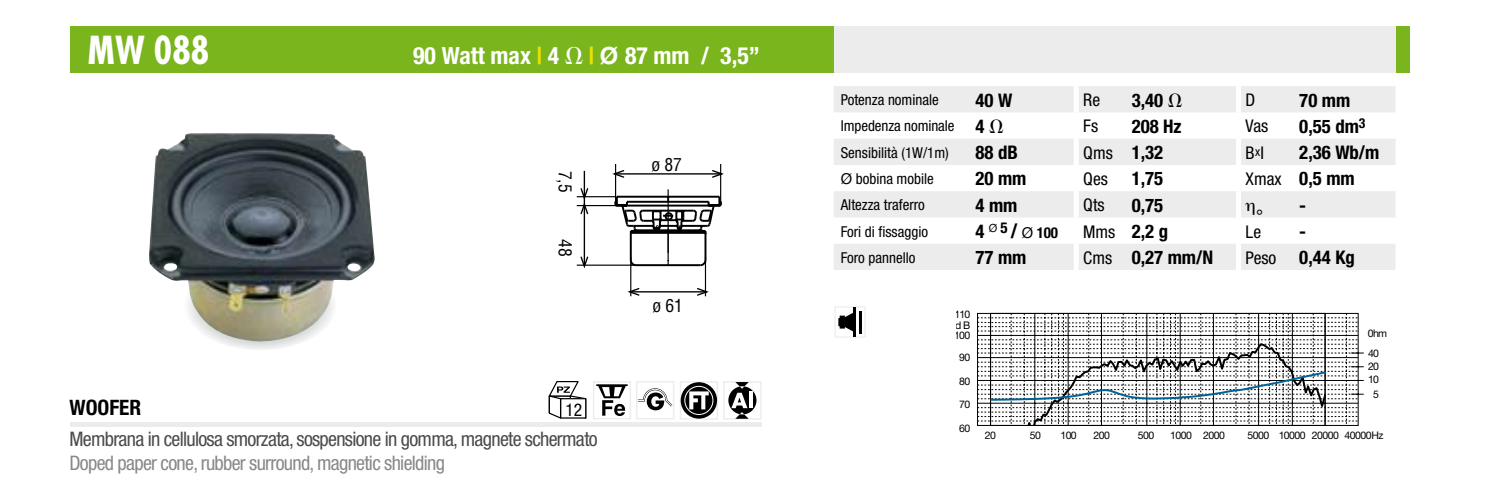
<style>
.page{position:relative;width:1489px;height:497px;background:#fff}
.page>*{position:absolute;margin:0;border:0;box-sizing:border-box;transform-origin:0 0}
.t1{font:700 condensed 37.5px "Futura";color:#fff}
.t2{font:700 condensed 23.75px "Helvetica Neue";color:#fff}
.t3{font:700 condensed 21.25px "Helvetica Neue";color:#000}
.t4{font:condensed 20px "Helvetica Neue";letter-spacing:-.035em;color:#4b4b4d}
.t5{font:condensed 20px "Helvetica Neue";letter-spacing:-.035em;color:#878889}
.t6{font:700 condensed 18.75px "Helvetica Neue";color:#000}
.t7{font:condensed 17.5px "Helvetica Neue";color:#000}
.t8{font:condensed 17.5px "Helvetica";color:#000}
.t9{font:condensed 15px "Helvetica Neue";color:#000}
.t10{font:700 condensed 15px "Helvetica Neue";color:#000}
.t11{font:10.5px/10.2px "Helvetica Neue";letter-spacing:-.05em;color:#000;text-align:justify}
.s1{color:#ebe100}
.s2{font-family:"Universal Greekwith Math Pi";font-weight:400;font-stretch:normal}
.s3{font-stretch:normal}
.s4{font-weight:700;font-size:18.75px}
.s5{font-family:"Universal Greekwith Math Pi";font-stretch:normal;font-size:18.75px}
.s6{font-weight:400;font-size:17.5px}
.s7{font-size:18.75px}
.s8{font-size:20px}
.s9{font-weight:400;font-stretch:normal}
</style>
<div class="page">
<div style="left:70px;top:421px;width:691px;height:5px;background:#ececed"></div>
<svg style="left:184px;top:260px;width:152px;height:90px"></svg>
<div style="left:833px;top:26px;width:563px;height:46px;background:#ececed"></div>
<div style="left:70px;top:26px;width:763px;height:46px;background:#7ab51d"></div>
<svg style="left:834px;top:86px;width:561px;height:184px;fill:#ececed"></svg>
<div style="left:1073px;top:86px;width:5px;height:26px;background:#fff"></div>
<div style="left:1235px;top:86px;width:5px;height:26px;background:#fff"></div>
<div style="left:1073px;top:112px;width:5px;height:26px;background:#fff"></div>
<div style="left:1235px;top:112px;width:5px;height:26px;background:#fff"></div>
<div style="left:1073px;top:138px;width:5px;height:27px;background:#fff"></div>
<div style="left:1235px;top:138px;width:5px;height:27px;background:#fff"></div>
<div style="left:1073px;top:165px;width:5px;height:26px;background:#fff"></div>
<div style="left:1235px;top:165px;width:5px;height:26px;background:#fff"></div>
<div style="left:1073px;top:191px;width:5px;height:26px;background:#fff"></div>
<div style="left:1235px;top:191px;width:5px;height:26px;background:#fff"></div>
<div style="left:1073px;top:217px;width:5px;height:26px;background:#fff"></div>
<div style="left:1235px;top:217px;width:5px;height:26px;background:#fff"></div>
<div style="left:1073px;top:243px;width:5px;height:27px;background:#fff"></div>
<div style="left:1235px;top:243px;width:5px;height:27px;background:#fff"></div>
<div style="left:1396px;top:26px;width:13px;height:46px;background:#7ab51d"></div>
<img style="left:149px;top:133px;width:226px;height:210px">
<svg style="left:977px;top:312px;width:387px;height:114px"></svg>
<div style="left:723px;top:381px;width:38px;height:38px;border:1px solid #ececed"></div>
<svg style="left:728px;top:386px;width:28px;height:28px"></svg>
<svg style="left:731px;top:381px;width:17px;height:37px"></svg>
<svg style="left:748px;top:390px;width:4px;height:17px"></svg>
<div style="left:679px;top:381px;width:39px;height:38px;border:1px solid #ececed"></div>
<svg style="left:680px;top:381px;width:37px;height:37px"></svg>
<div style="left:684px;top:385px;width:29px;height:29px;border:1px solid #fff;border-radius:50%"></div>
<svg style="left:689px;top:391px;width:19px;height:18px"></svg>
<div style="left:636px;top:380px;width:38px;height:39px;border:1px solid #ececed"></div>
<svg style="left:636px;top:387px;width:38px;height:23px"></svg>
<svg style="left:596px;top:384px;width:31px;height:31px"></svg>
<div style="left:593px;top:380px;width:38px;height:39px;border:1px solid #ececed"></div>
<svg style="left:559px;top:398px;width:28px;height:21px"></svg>
<svg style="left:548px;top:381px;width:38px;height:37px"></svg>
<div style="left:834px;top:306px;width:31px;height:31px;border:1px solid #ececed"></div>
<svg style="left:838px;top:313px;width:15px;height:19px"></svg>
<div style="left:839px;top:315px;width:5px;height:13px;background:#000"></div>
<hr style="left:859px;top:310px;width:2px;height:23px;background:#000">
<hr style="left:853px;top:307px;width:3px;height:29px;background:#000">
<svg style="left:627px;top:286px;width:82px;height:10px"></svg>
<hr style="left:630px;top:256px;width:1px;height:40px;background:#000">
<hr style="left:576px;top:264px;width:60px;height:1px;background:#000">
<hr style="left:583px;top:171px;width:2px;height:25px;background:#000">
<svg style="left:579px;top:187px;width:10px;height:82px"></svg>
<hr style="left:576px;top:196px;width:40px;height:1px;background:#000">
<hr style="left:576px;top:205px;width:40px;height:1px;background:#000">
<hr style="left:615px;top:164px;width:1px;height:37px;background:#000">
<hr style="left:720px;top:164px;width:1px;height:37px;background:#000">
<svg style="left:612px;top:169px;width:112px;height:10px"></svg>
<hr style="left:705px;top:256px;width:1px;height:40px;background:#000">
<svg style="left:613px;top:189px;width:109px;height:78px"></svg>
<svg style="left:1245px;top:203px;width:9px;height:12px"></svg>
<h1 class="t1" style="left:88px;top:26px;width:123px">MW 088</h1>
<h3 class="t3" style="left:70px;top:394px;width:73px">WOOFER</h3>
<h2 class="t2" style="left:413px;top:41px;width:348px">90 Watt max <span class="s1">|</span> 4 <span class="s2">V</span> <span class="s1">|</span> <span class="s3">Ø</span> 87 mm / 3,5”</h2>
<p class="t8" style="left:576px;top:170px;width:23px;rotate:90deg">7,5</p>
<p class="t8" style="left:576px;top:238px;width:19px;rotate:90deg">48</p>
<p class="t7" style="left:565px;top:399px;width:18px">12</p>
<p class="t8" style="left:651px;top:154px;width:32px">ø 87</p>
<p class="t8" style="left:652px;top:294px;width:32px">ø 61</p>
<h3 class="t4" style="left:70px;top:426px;width:529px">Membrana in cellulosa smorzata, sospensione in gomma, magnete schermato</h3>
<h3 class="t5" style="left:70px;top:450px;width:377px">Doped paper cone, rubber surround, magnetic shielding</h3>
<p class="t9" style="left:840px;top:91px;width:100px">Potenza nominale</p>
<p class="t6" style="left:975px;top:88px;width:38px">40 W</p>
<p class="t7" style="left:1083px;top:90px;width:18px">Re</p>
<p class="t6" style="left:1131px;top:88px;width:52px">3,40 <span class="s2">V</span></p>
<p class="t7" style="left:1245px;top:90px;width:11px">D</p>
<p class="t6" style="left:1299px;top:88px;width:52px">70 mm</p>
<p class="t9" style="left:840px;top:117px;width:164px">Impedenza nominale <span class="s4">4</span> <span class="s5">V</span></p>
<p class="t7" style="left:1083px;top:116px;width:16px">Fs</p>
<p class="t6" style="left:1131px;top:115px;width:51px">208 Hz</p>
<p class="t7" style="left:1245px;top:116px;width:24px">Vas</p>
<p class="t6" style="left:1299px;top:115px;width:68px">0,55 dm<sup>3</sup></p>
<p class="t9" style="left:840px;top:143px;width:109px">Sensibilità (1W/1m)</p>
<p class="t6" style="left:975px;top:141px;width:44px">88 dB</p>
<p class="t6" style="left:1083px;top:141px;width:81px"><span class="s6">Qms</span> 1,32</p>
<p class="t7" style="left:1245px;top:142px;width:20px">B<sup>x</sup>I</p>
<p class="t6" style="left:1299px;top:141px;width:82px">2,36 Wb/m</p>
<p class="t9" style="left:840px;top:170px;width:95px"><span class="s3">Ø</span> bobina mobile</p>
<p class="t6" style="left:975px;top:167px;width:52px">20 mm</p>
<p class="t7" style="left:1083px;top:168px;width:26px">Qes</p>
<p class="t6" style="left:1131px;top:167px;width:33px">1,75</p>
<p class="t6" style="left:1245px;top:167px;width:111px"><span class="s6">Xmax</span> 0,5 mm</p>
<p class="t9" style="left:840px;top:196px;width:86px">Altezza traferro</p>
<p class="t6" style="left:975px;top:193px;width:43px">4 mm</p>
<p class="t7" style="left:1083px;top:195px;width:23px">Qts</p>
<p class="t6" style="left:1131px;top:193px;width:33px">0,75</p>
<p class="t7" style="left:1256px;top:205px;width:8px">°</p>
<p class="t6" style="left:1299px;top:193px;width:8px">-</p>
<p class="t9" style="left:840px;top:222px;width:89px">Fori di fissaggio</p>
<p class="t10" style="left:975px;top:224px;width:84px"><span class="s7">4</span> <sup>Ø</sup> 5 <span class="s8">/</span> <span class="s9">Ø</span> 100</p>
<p class="t6" style="left:1083px;top:219px;width:86px"><span class="s6">Mms</span> 2,2 g</p>
<p class="t7" style="left:1245px;top:221px;width:17px">Le</p>
<p class="t6" style="left:1299px;top:219px;width:8px">-</p>
<p class="t9" style="left:840px;top:248px;width:76px">Foro pannello</p>
<p class="t6" style="left:975px;top:246px;width:52px">77 mm</p>
<p class="t6" style="left:1083px;top:246px;width:131px"><span class="s6">Cms</span> 0,27 mm/N</p>
<p class="t6" style="left:1245px;top:246px;width:111px"><span class="s6">Peso</span> 0,44 Kg</p>
<p class="t11" style="left:954px;top:308px;width:17px">110 dB 100</p>
<p class="t11" style="left:959px;top:351px;width:13px">90</p>
<p class="t11" style="left:959px;top:375px;width:13px">80</p>
<p class="t11" style="left:959px;top:398px;width:13px">70</p>
<p class="t11" style="left:959px;top:422px;width:13px">60</p>
<p class="t11" style="left:1367px;top:327px;width:21px">0hm</p>
<p class="t11" style="left:1367px;top:346px;width:13px;line-height:13px">40<br>20<br>10</p>
<p class="t11" style="left:1373px;top:388px;width:7px">5</p>
<p class="t11" style="left:984px;top:429px;width:13px">20</p>
<p class="t11" style="left:1029px;top:429px;width:13px">50</p>
<p class="t11" style="left:1060px;top:429px;width:18px">100</p>
<p class="t11" style="left:1093px;top:429px;width:18px">200</p>
<p class="t11" style="left:1137px;top:429px;width:18px">500</p>
<p class="t11" style="left:1169px;top:429px;width:56px">1000 2000</p>
<p class="t11" style="left:1247px;top:429px;width:137px">5000 10000 20000 40000Hz</p>
</div>
